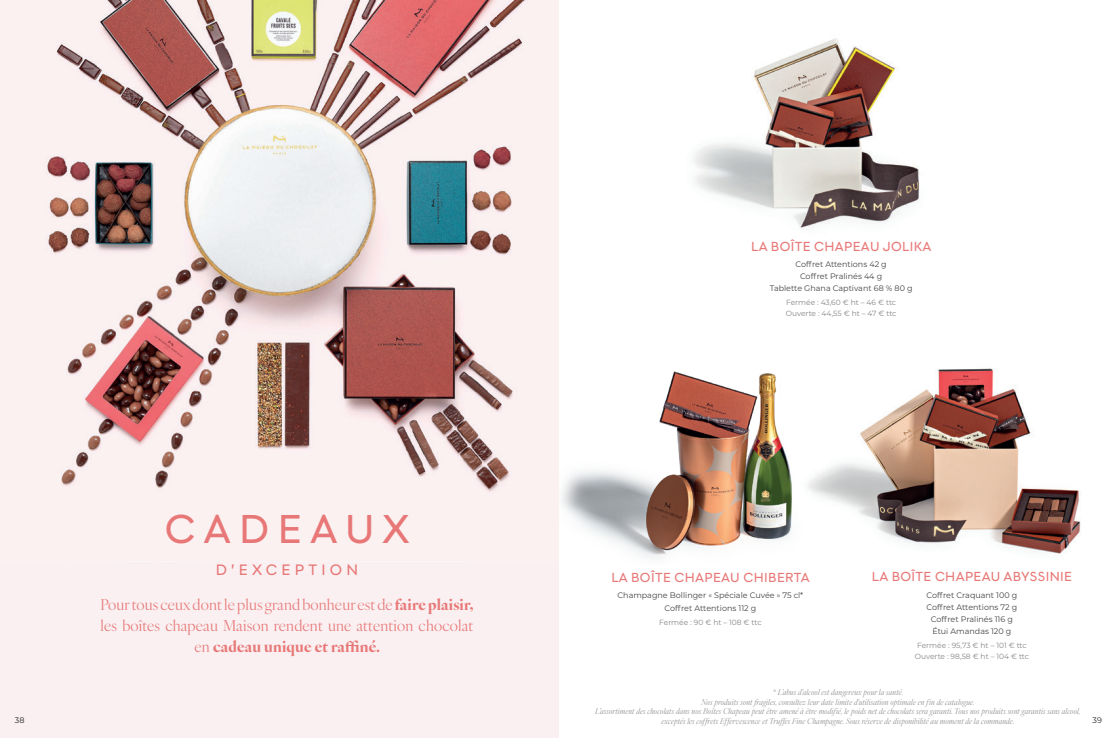
<style>
.page{position:relative;width:1117px;height:738px;background:#fff}
.page>*{position:absolute;margin:0;border:0;box-sizing:border-box;transform-origin:0 0}
.t1{font:40px "Graphit";letter-spacing:.21em;color:#e87877}
.t2{font:15px/21px "Ivy Ora Display";letter-spacing:.01em;color:#e87877;text-align:center}
.t3{font:15px "Graphit";letter-spacing:.285em;color:#e87877}
.TITRES_PRODUITS{font:13px "Graphit";letter-spacing:.03em;color:#e87877}
.t4{font:italic 8px/9.6px "Ivy Ora Display";letter-spacing:.02em;color:#939598;text-align:center}
.t5{font:8px/12px "Montserrat";color:#414243;text-align:center}
.t6{font:8px "Montserrat";color:#231f20}
.t7{font:7.5px/11px "Montserrat";color:#848587;text-align:center}
.s1{font-weight:700}
</style>
<div class="page">
<div style="left:0;top:0;width:558px;height:737px;background:#faf0f2"></div>
<img style="left:47px;top:0;width:479px;height:492px">
<img style="left:694px;top:38px;width:226px;height:190px">
<img style="left:562px;top:371px;width:216px;height:187px">
<img style="left:778px;top:368px;width:303px;height:186px">
<p class="t1" style="left:165px;top:503px;width:246px">CADEAUX</p>
<p class="t3" style="left:216px;top:560px;width:144px">D’EXCEPTION</p>
<p class="t2" style="left:101px;top:592px;width:374px">Pour tous ceux dont le plus grand bonheur est de <span class="s1">faire plaisir, </span>les boîtes chapeau Maison rendent une attention chocolat en <span class="s1">cadeau unique et raffiné.</span></p>
<p class="TITRES_PRODUITS" style="left:751px;top:238px;width:182px">LA BOÎTE CHAPEAU JOLIKA</p>
<p class="t5" style="left:770px;top:258px;width:144px">Coffret Attentions 42 g<br>Coffret Pralinés 44 g<br>Tablette Ghana Captivant 68 % 80 g</p>
<p class="t7" style="left:786px;top:296px;width:112px;text-align:left">Fermée : 43,60 € ht – 46 € ttc<br>Ouverte : 44,55 € ht – 47 € ttc</p>
<p class="TITRES_PRODUITS" style="left:611px;top:568px;width:200px">LA BOÎTE CHAPEAU CHIBERTA</p>
<p class="t5" style="left:617px;top:589px;width:187px">Champagne Bollinger « Spéciale Cuvée » 75 cl*<br>Coffret Attentions 112 g</p>
<p class="t7" style="left:659px;top:616px;width:104px">Fermée : 90 € ht – 108 € ttc</p>
<p class="TITRES_PRODUITS" style="left:872px;top:568px;width:202px">LA BOÎTE CHAPEAU ABYSSINIE</p>
<p class="t5" style="left:926px;top:588px;width:92px">Coffret Craquant 100 g</p>
<p class="t5" style="left:926px;top:600px;width:92px">Coffret Attentions 72 g</p>
<p class="t5" style="left:931px;top:612px;width:84px">Coffret Pralinés 116 g</p>
<p class="t5" style="left:932px;top:624px;width:80px">Étui Amandas 120 g</p>
<p class="t7" style="left:915px;top:639px;width:116px">Fermée : 95,73 € ht – 101 € ttc<br>Ouverte : 98,58 € ht – 104 € ttc</p>
<p class="t4" style="left:773px;top:686px;width:132px">* L’abus d’alcool est dangereux pour la santé.</p>
<p class="t4" style="left:595px;top:695px;width:487px">Nos produits sont fragiles, consultez leur date limite d'utilisation optimale en fin de catalogue.<br>L’assortiment des chocolats dans nos Boîtes Chapeau peut être amené à être modifié, le poids net de chocolats sera garanti. Tous nos produits sont garantis sans alcool, exceptés les coffrets Effervescence et Truffes Fine Champagne. Sous réserve de disponibilité au moment de la commande.</p>
<p class="t6" style="left:15px;top:714px;width:11px">38</p>
<p class="t6" style="left:1092px;top:714px;width:11px">39</p>
</div>
